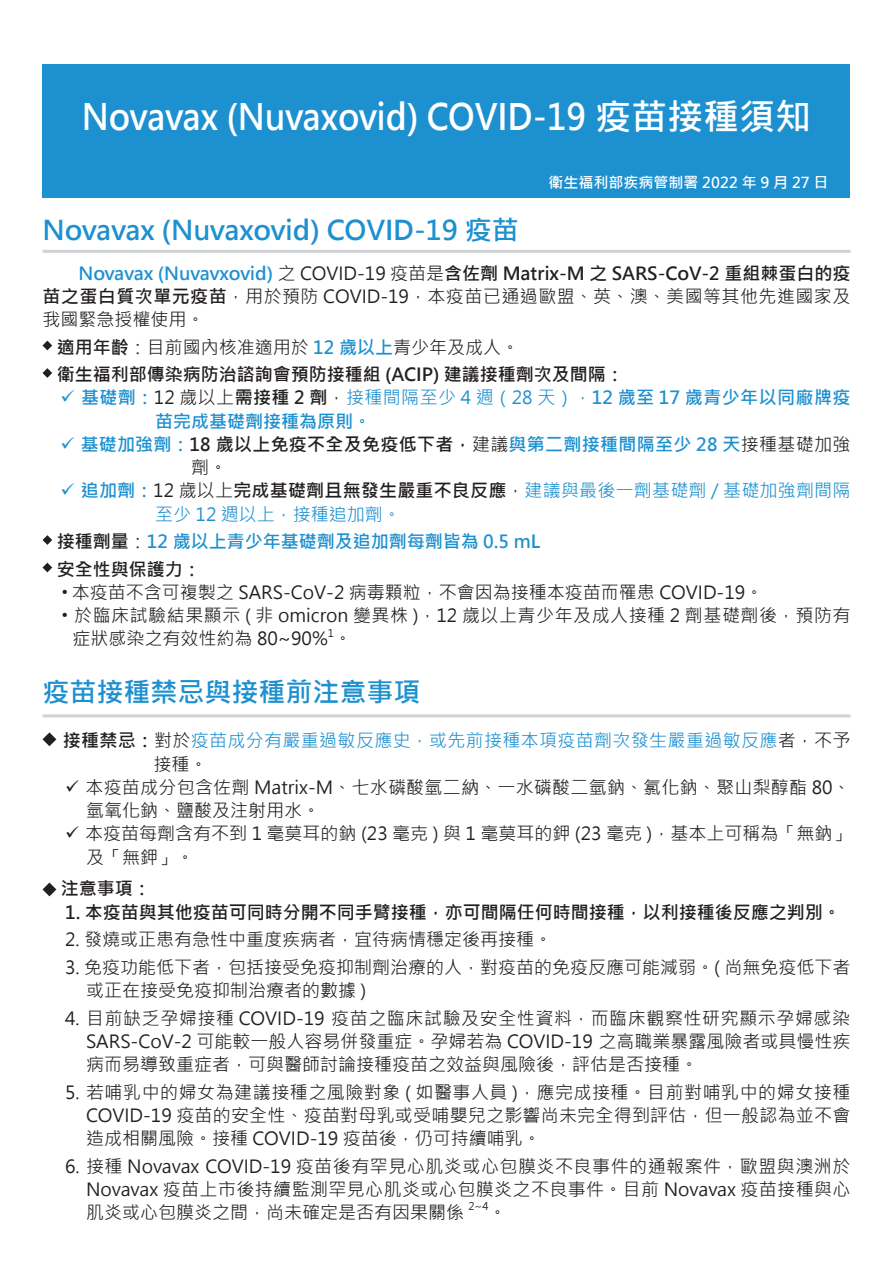
<style>
.page{position:relative;width:893px;height:1263px;background:#fff}
.page>*{position:absolute;margin:0;border:0;box-sizing:border-box;transform-origin:0 0}
.t1{font:700 36px "Microsoft Jheng Hei";color:#fff;scale:.91 1}
.t2{font:700 27px "Microsoft Jheng Hei";color:#1d90d0}
.t3{font:18px/23.2px "Microsoft Jheng Hei";color:#231f20;text-align:justify}
.t4{font:700 18px/27.5px "Microsoft Jheng Hei";color:#231f20}
.t5{font:18px/23.2px "Microsoft Jheng Hei";letter-spacing:.02em;color:#1d90d0}
.t6{font:700 18px/23.2px "Microsoft Jheng Hei";letter-spacing:.005em;color:#1d90d0}
.t7{font:18px/23.2px "Microsoft Jheng Hei";letter-spacing:.03em;color:#231f20}
.t8{font:700 18px/23.2px "Microsoft Jheng Hei";letter-spacing:.025em;color:#1d90d0}
.t9{font:700 15px "Microsoft Jheng Hei";color:#fff}
.t10{font:10.5px "Microsoft Jheng Hei";color:#231f20}
.s1{font-weight:700;color:#1d90d0}
.s2{font-weight:700}
.s3{font-weight:400}
.s4{color:#1d90d0}
.s5{font-weight:400;color:#231f20}
.s6{color:#231f20}
.s7{font-weight:700;color:#231f20}
</style>
<div class="page">
<div style="left:43px;top:64px;width:807px;height:134px;background:#1d90d0"></div>
<hr style="left:43px;top:250px;width:807px;height:3px;background:#d1d2d4">
<hr style="left:43px;top:714px;width:807px;height:3px;background:#d1d2d4">
<svg style="left:43px;top:732px;width:13px;height:14px"></svg>
<svg style="left:43px;top:882px;width:13px;height:14px"></svg>
<svg style="left:43px;top:341px;width:9px;height:9px"></svg>
<svg style="left:43px;top:368px;width:9px;height:10px"></svg>
<svg style="left:43px;top:535px;width:9px;height:10px"></svg>
<svg style="left:43px;top:563px;width:9px;height:9px"></svg>
<h1 class="t1" style="left:82px;top:94px;width:803px">Novavax (Nuvaxovid) COVID-19 疫苗接種須知</h1>
<p class="t9" style="left:549px;top:173px;width:282px">衛生福利部疾病管制署 2022 年 9 月 27 日</p>
<h2 class="t2" style="left:43px;top:213px;width:478px">Novavax (Nuvaxovid) COVID-19 疫苗</h2>
<p class="t3" style="left:43px;top:261px;width:809px">　　<span class="s1">Novavax (Nuvavxovid)</span> 之 COVID-19 疫苗是<span class="s2">含佐劑 Matrix-M 之 SARS-CoV-2 重組棘蛋白的疫苗之蛋白質次單元疫苗</span>，用於預防 COVID-19，本疫苗已通過歐盟、英、澳、美國等其他先進國家及我國緊急授權使用。</p>
<p class="t4" style="left:57px;top:333px;width:569px">適用年齡<span class="s3">：目前國內核准適用於</span> <span class="s4">12 歲以上</span><span class="s3">青少年及成人。<br></span>衛生福利部傳染病防治諮詢會預防接種組 (ACIP) 建議接種劑次及間隔：</p>
<p class="t8" style="left:155px;top:386px;width:697px;text-indent:-95px">✓ 基礎劑：<span class="s5">12 歲以上</span><span class="s6">需接種 2 劑</span><span class="s5">，</span><span class="s3">接種間隔至少 4 週（28 天），</span>12 歲至 17 歲青少年以同廠牌疫苗完成基礎劑接種為原則。</p>
<p class="t6" style="left:191px;top:433px;width:661px;text-indent:-130px">✓ 基礎加強劑：<span class="s6">18 歲以上免疫不全及免疫低下者，</span><span class="s5">建議</span>與第二劑接種間隔至少 28 天<span class="s5">接種基礎加強劑。</span></p>
<p class="t5" style="left:155px;top:479px;width:697px;text-indent:-95px">✓ <span class="s2">追加劑：</span><span class="s6">12 歲以上</span><span class="s7">完成基礎劑且無發生嚴重不良反應</span><span class="s6">，</span>建議與最後一劑基礎劑 / 基礎加強劑間隔至少 12 週以上，接種追加劑。</p>
<p class="t6" style="left:57px;top:528px;width:485px;line-height:27.5px"><span class="s6">接種劑量</span><span class="s5">：</span>12 歲以上青少年基礎劑及追加劑每劑皆為 0.5 mL<span class="s6">安全性與保護力：</span></p>
<p class="t3" style="left:62px;top:581px;width:703px"><sup>●</sup> 本疫苗不含可複製之 SARS-CoV-2 病毒顆粒，不會因為接種本疫苗而罹患 COVID-19。</p>
<p class="t7" style="left:73px;top:604px;width:780px;text-indent:-10px"><sup>●</sup> 於臨床試驗結果顯示 ( 非 omicron 變異株 )，12 歲以上青少年及成人接種 2 劑基礎劑後，預防有症狀感染之有效性約為 80~90% 。</p>
<p class="t10" style="left:328px;top:626px;width:8px">1</p>
<h2 class="t2" style="left:43px;top:675px;width:380px">疫苗接種禁忌與接種前注意事項</h2>
<p class="t5" style="left:154px;top:729px;width:698px;text-indent:-91px"><span class="s7">接種禁忌：</span><span class="s6">對於</span>疫苗成分有嚴重過敏反應史，或先前接種本項疫苗劑次發生嚴重過敏反應<span class="s6">者，不予接種。</span></p>
<p class="t3" style="left:86px;top:776px;width:766px;text-indent:-21px">✓ 本疫苗成分包含佐劑 Matrix-M、七水磷酸氫二納、一水磷酸二氫鈉、氯化鈉、聚山梨醇酯 80、氫氧化鈉、鹽酸及注射用水。</p>
<p class="t3" style="left:86px;top:822px;width:766px;text-indent:-21px">✓ 本疫苗每劑含有不到 1 毫莫耳的鈉 (23 毫克 ) 與 1 毫莫耳的鉀 (23 毫克 )，基本上可稱為「無鈉」及「無鉀」。</p>
<p class="t4" style="left:61px;top:875px;width:91px">注意事項：</p>
<p class="t4" style="left:65px;top:898px;width:777px">1. 本疫苗與其他疫苗可同時分開不同手臂接種，亦可間隔任何時間接種，以利接種後反應之判別。</p>
<p class="t3" style="left:65px;top:928px;width:489px">2. 發燒或正患有急性中重度疾病者，宜待病情穩定後再接種。</p>
<p class="t3" style="left:86px;top:955px;width:766px;text-indent:-21px">3. 免疫功能低下者，包括接受免疫抑制劑治療的人，對疫苗的免疫反應可能減弱。( 尚無免疫低下者或正在接受免疫抑制治療者的數據 )</p>
<p class="t3" style="left:86px;top:1006px;width:766px;text-indent:-21px">4. 目前缺乏孕婦接種 COVID-19 疫苗之臨床試驗及安全性資料，而臨床觀察性研究顯示孕婦感染SARS-CoV-2 可能較一般人容易併發重症。孕婦若為 COVID-19 之高職業暴露風險者或具慢性疾病而易導致重症者，可與醫師討論接種疫苗之效益與風險後，評估是否接種。</p>
<p class="t3" style="left:86px;top:1080px;width:766px;text-indent:-21px">5. 若哺乳中的婦女為建議接種之風險對象 ( 如醫事人員 )，應完成接種。目前對哺乳中的婦女接種COVID-19 疫苗的安全性、疫苗對母乳或受哺嬰兒之影響尚未完全得到評估，但一般認為並不會造成相關風險。接種 COVID-19 疫苗後，仍可持續哺乳。</p>
<p class="t3" style="left:86px;top:1154px;width:766px;text-indent:-21px">6. 接種 Novavax COVID-19 疫苗後有罕見心肌炎或心包膜炎不良事件的通報案件，歐盟與澳洲於Novavax 疫苗上市後持續監測罕見心肌炎或心包膜炎之不良事件。目前 Novavax 疫苗接種與心肌炎或心包膜炎之間，尚未確定是否有因果關係</p>
<p class="t10" style="left:469px;top:1200px;width:21px">2~4</p>
<p class="t3" style="left:488px;top:1201px;width:19px">。</p>
</div>
